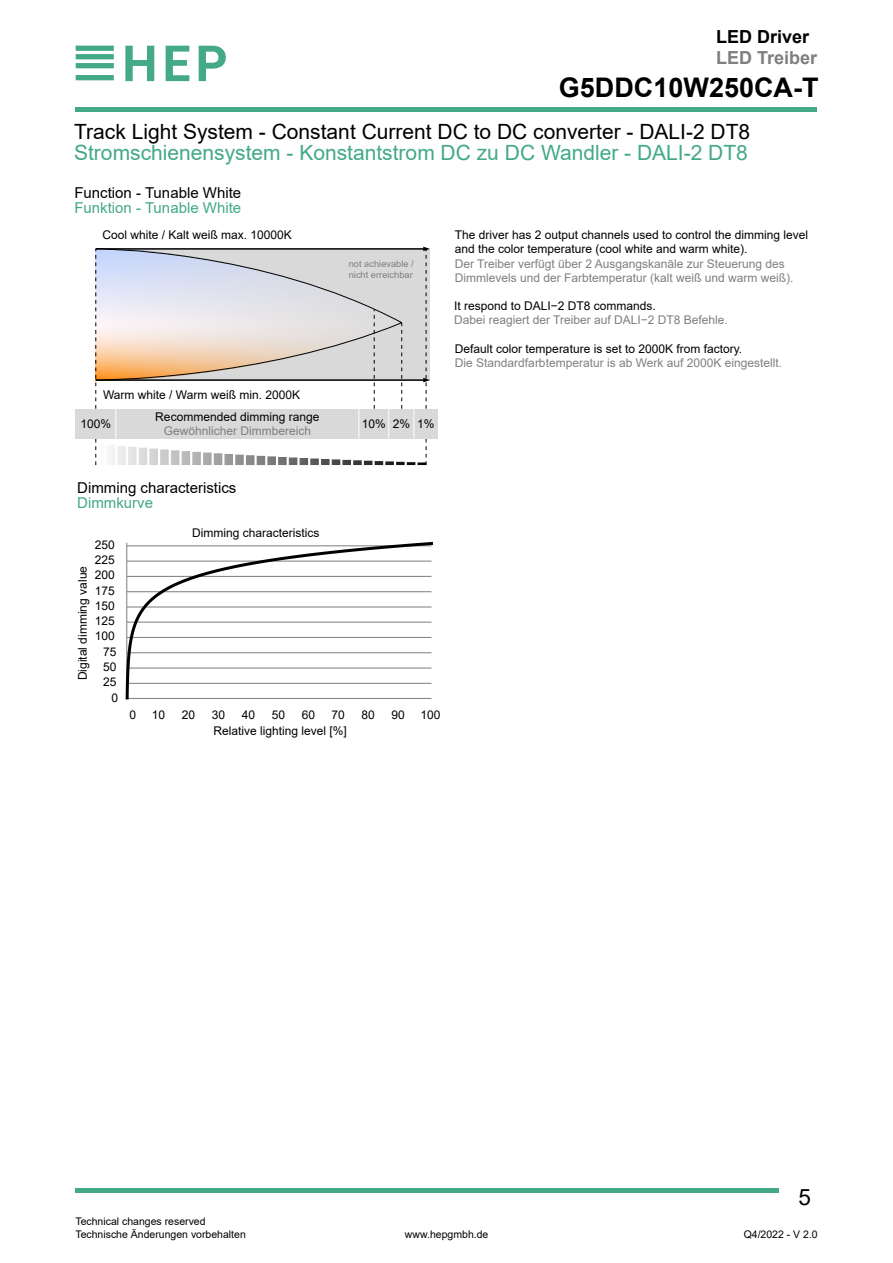
<style>
.page{position:relative;width:893px;height:1263px;background:#fff}
.page>*{position:absolute;margin:0;border:0;box-sizing:border-box;transform-origin:0 0}
.t1{font:700 27px "Arial";color:#000}
.t2{font:22.5px "Arial";color:#000}
.t3{font:21px "Arial";color:#000}
.t4{font:21px "Arial";color:#43a988}
.t5{font:700 18px "Arial";color:#7f7f7f}
.t6{font:700 18px "Arial";color:#000}
.t7{font:15px "Arial";color:#000}
.t8{font:15px "Arial";color:#43a988}
.t9{font:12px/14.4px "Arial";color:#000}
.t10{font:12px/14.4px "Arial";color:#7f7f7f}
.t11{font:10.5px/12.6px "Arial";color:#000}
.t12{font:9px/11.7px "Arial";color:#7f7f7f}
</style>
<div class="page">
<hr style="left:76px;top:108px;width:741px;height:4px;background:#43a988">
<hr style="left:76px;top:1189px;width:703px;height:4px;background:#43a988">
<svg style="left:76px;top:75px;width:38px;height:5px"></svg>
<svg style="left:76px;top:46px;width:38px;height:22px"></svg>
<svg style="left:125px;top:46px;width:29px;height:35px"></svg>
<svg style="left:166px;top:46px;width:23px;height:35px"></svg>
<svg style="left:199px;top:46px;width:27px;height:35px"></svg>
<div style="left:76px;top:409px;width:362px;height:29px;background:#d9d9d9"></div>
<svg style="left:95px;top:247px;width:335px;height:218px"></svg>
<svg style="left:125px;top:541px;width:309px;height:159px"></svg>
<h3 class="t6" style="left:716px;top:30px;width:95px">LED Driver</h3>
<h3 class="t5" style="left:716px;top:51px;width:103px">LED Treiber</h3>
<h1 class="t1" style="left:559px;top:77px;width:261px">G5DDC10W250CA-T</h1>
<h3 class="t3" style="left:74px;top:124px;width:678px">Track Light System - Constant Current DC to DC converter - DALI-2 DT8</h3>
<h3 class="t4" style="left:74px;top:145px;width:675px">Stromschienensystem - Konstantstrom DC zu DC Wandler - DALI-2 DT8</h3>
<p class="t7" style="left:74px;top:187px;width:168px">Function - Tunable White</p>
<p class="t8" style="left:74px;top:202px;width:168px">Funktion - Tunable White</p>
<p class="t9" style="left:102px;top:229px;width:191px">Cool white / Kalt weiß max. 10000K</p>
<p class="t9" style="left:103px;top:388px;width:199px">Warm white / Warm weiß min. 2000K</p>
<p class="t9" style="left:80px;top:418px;width:32px">100%</p>
<p class="t9" style="left:155px;top:410px;width:166px">Recommended dimming range</p>
<p class="t10" style="left:164px;top:425px;width:149px">Gewöhnlicher Dimmbereich</p>
<p class="t12" style="left:349px;top:258px;width:67px">not achievable / nicht erreichbar</p>
<p class="t9" style="left:362px;top:418px;width:74px">10% 2% 1%</p>
<p class="t9" style="left:455px;top:228px;width:355px">The driver has 2 output channels used to control the dimming level and the color temperature (cool white and warm white).</p>
<p class="t10" style="left:455px;top:257px;width:340px">Der Treiber verfügt über 2 Ausgangskanäle zur Steuerung des<br>Dimmlevels und der Farbtemperatur (kalt weiß und warm weiß).</p>
<p class="t9" style="left:454px;top:300px;width:203px">It respond to DALI−2 DT8 commands.</p>
<p class="t10" style="left:454px;top:314px;width:275px">Dabei reagiert der Treiber auf DALI−2 DT8 Befehle.</p>
<p class="t9" style="left:455px;top:342px;width:289px">Default color temperature is set to 2000K from factory.</p>
<p class="t10" style="left:455px;top:357px;width:329px">Die Standardfarbtemperatur is ab Werk auf 2000K eingestellt.</p>
<p class="t7" style="left:77px;top:482px;width:161px">Dimming characteristics</p>
<p class="t8" style="left:77px;top:497px;width:77px">Dimmkurve</p>
<p class="t9" style="left:95px;top:538px;width:22px">250</p>
<p class="t9" style="left:95px;top:554px;width:22px">225</p>
<p class="t9" style="left:77px;top:680px;width:116px;rotate:-90deg">Digital dimming value</p>
<p class="t9" style="left:95px;top:569px;width:22px">200</p>
<p class="t9" style="left:95px;top:584px;width:22px">175</p>
<p class="t9" style="left:95px;top:600px;width:22px">150</p>
<p class="t9" style="left:95px;top:615px;width:22px">125</p>
<p class="t9" style="left:95px;top:630px;width:22px">100</p>
<p class="t9" style="left:103px;top:645px;width:15px">75</p>
<p class="t9" style="left:103px;top:661px;width:15px">50</p>
<p class="t9" style="left:103px;top:676px;width:15px">25</p>
<p class="t9" style="left:111px;top:691px;width:8px">0</p>
<p class="t9" style="left:192px;top:526px;width:129px">Dimming characteristics</p>
<p class="t9" style="left:129px;top:709px;width:8px">0</p>
<p class="t9" style="left:152px;top:709px;width:15px">10</p>
<p class="t9" style="left:182px;top:709px;width:15px">20</p>
<p class="t9" style="left:212px;top:709px;width:15px">30</p>
<p class="t9" style="left:242px;top:709px;width:15px">40</p>
<p class="t9" style="left:272px;top:709px;width:15px">50</p>
<p class="t9" style="left:302px;top:709px;width:15px">60</p>
<p class="t9" style="left:332px;top:709px;width:15px">70</p>
<p class="t9" style="left:361px;top:709px;width:15px">80</p>
<p class="t9" style="left:391px;top:709px;width:15px">90</p>
<p class="t9" style="left:420px;top:709px;width:22px">100</p>
<p class="t9" style="left:213px;top:725px;width:135px">Relative lighting level [%]</p>
<h2 class="t2" style="left:798px;top:1188px;width:14px">5</h2>
<p class="t11" style="left:75px;top:1216px;width:172px">Technical changes reserved<br>Technische Änderungen vorbehalten</p>
<p class="t11" style="left:405px;top:1229px;width:85px">www.hepgmbh.de</p>
<p class="t11" style="left:744px;top:1229px;width:76px">Q4/2022 - V 2.0</p>
</div>
